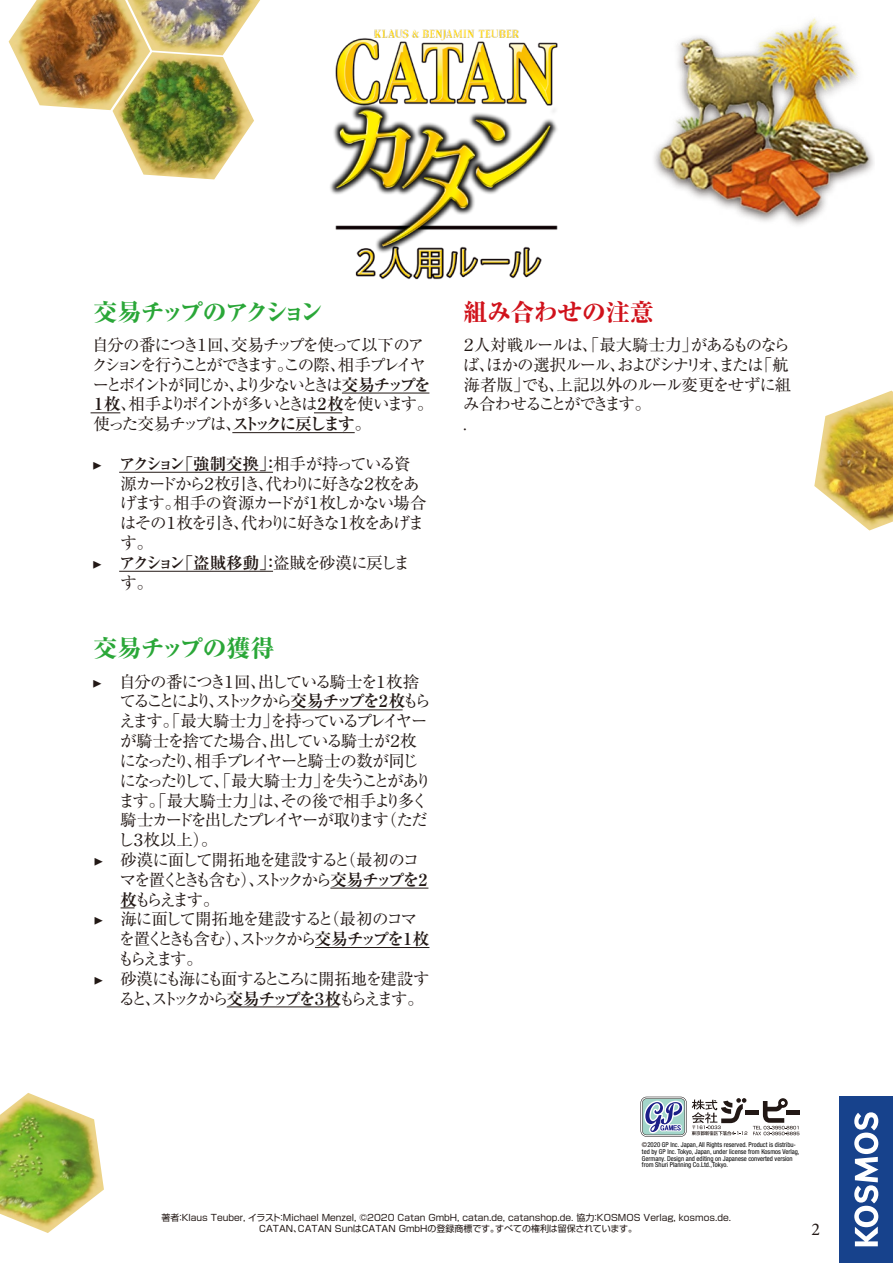
<style>
.page{position:relative;width:893px;height:1263px;background:#fff}
.page>*{position:absolute;margin:0;border:0;box-sizing:border-box;transform-origin:0 0}
.t1{font:800 24px "Ryumin Pro";letter-spacing:-.175em;color:#2aa738}
.t2{font:800 24px "Ryumin Pro";letter-spacing:-.015em;color:#2aa738}
.t3{font:800 24px "Ryumin Pro";letter-spacing:-.015em;color:#d0121b}
.t4{font:18px "Minion Pro";color:#221815}
.t5{font:16.5px/19.8px "Ryumin Pro";letter-spacing:-.185em;color:#221815}
.t6{font:16.5px "Ryumin Pro";letter-spacing:-.135em;color:#221815}
.t7{font:16.5px/19.8px "Ryumin Pro";letter-spacing:-.095em;color:#221815}
.t8{font:700 16.5px "Ryumin Pro";letter-spacing:-.18em;color:#221815}
.t9{font:16.5px "Ryumin Pro";letter-spacing:-.105em;color:#221815}
.t10{font:16.5px "Ryumin Pro";letter-spacing:-.065em;color:#221815}
.t11{font:16.5px "Ryumin Pro";letter-spacing:-.245em;color:#221815}
.t12{font:16.5px "Ryumin Pro";letter-spacing:-.195em;color:#221815}
.t13{font:16.5px "Ryumin Pro";letter-spacing:-.25em;color:#221815}
.t14{font:16.5px "Ryumin Pro";letter-spacing:-.24em;color:#221815}
.t15{font:16.5px "Ryumin Pro";letter-spacing:-.155em;color:#221815}
.t16{font:16.5px "Ryumin Pro";letter-spacing:-.115em;color:#221815}
.t17{font:16.5px "Ryumin Pro";letter-spacing:-.045em;color:#221815}
.t18{font:16.5px "Ryumin Pro";letter-spacing:-.11em;color:#221815}
.t19{font:16.5px "Ryumin Pro";letter-spacing:-.1em;color:#221815}
.t20{font:9px/10.8px "Shin Go Pro";color:#221815;text-align:center}
.t21{font:condensed 6.75px/6.8px "Helvetica Neue LT Std";color:#000}
.s1{font-weight:700}
.s2{font-family:"Minion Pro";font-weight:400}
.s3{font-weight:400}
.s4{font-family:"Minion Pro"}
.s5{color:#221815}
</style>
<div class="page">
<img style="left:330px;top:29px;width:228px;height:251px">
<div style="left:839px;top:1097px;width:54px;height:166px;background:#17428c"></div>
<svg style="left:854px;top:1112px;width:24px;height:134px"></svg>
<hr style="left:342px;top:393px;width:87px;height:1px;background:#221815">
<svg style="left:91px;top:412px;width:29px;height:1px"></svg>
<svg style="left:314px;top:412px;width:28px;height:1px"></svg>
<hr style="left:232px;top:432px;width:123px;height:1px;background:#221815">
<hr style="left:119px;top:472px;width:154px;height:1px;background:#221815">
<hr style="left:119px;top:571px;width:154px;height:1px;background:#221815">
<hr style="left:291px;top:709px;width:112px;height:1px;background:#221815">
<hr style="left:330px;top:888px;width:98px;height:1px;background:#221815">
<svg style="left:121px;top:907px;width:13px;height:1px"></svg>
<hr style="left:315px;top:947px;width:114px;height:1px;background:#221815">
<hr style="left:227px;top:1006px;width:112px;height:1px;background:#221815">
<img style="left:814px;top:391px;width:79px;height:139px">
<img style="left:0;top:1093px;width:104px;height:140px">
<img style="left:9px;top:0;width:118px;height:110px">
<img style="left:127px;top:0;width:133px;height:52px">
<img style="left:113px;top:52px;width:141px;height:127px">
<div style="left:745px;top:1110px;width:14px;height:5px;background:#221815"></div>
<svg style="left:640px;top:1097px;width:107px;height:40px"></svg>
<svg style="left:753px;top:1098px;width:46px;height:37px"></svg>
<img style="left:654px;top:18px;width:220px;height:207px">
<h1 class="t1" style="left:94px;top:293px;width:231px">交易チップのアクション</h1>
<h3 class="t5" style="left:91px;top:334px;width:345px">自分の番につき１回、交易チップを使って以下のアクションを行うことができます。この際、相手プレイヤーとポイントが同じか、より少ないときは<span class="s1">交易チップを<br>１枚</span>、相手よりポイントが多いときは<span class="s1">２枚</span>を使います。使った交易チップは、<span class="s1">ストックに戻します</span>。</h3>
<h3 class="t8" style="left:92px;top:451px;width:320px"><span class="s2">▶</span> アクション「強制交換」：<span class="s3">相手が持っている資</span></h3>
<h3 class="t15" style="left:121px;top:470px;width:300px">源カードから２枚引き、代わりに好きな２枚をあ</h3>
<h3 class="t18" style="left:120px;top:490px;width:308px">げます。相手の資源カードが１枚しかない場合</h3>
<h3 class="t6" style="left:120px;top:510px;width:306px">はその１枚を引き、代わりに好きな１枚をあげま</h3>
<h3 class="t6" style="left:120px;top:530px;width:34px">す。</h3>
<h3 class="t8" style="left:92px;top:550px;width:319px"><span class="s2">▶</span> アクション「盗賊移動」：<span class="s3">盗賊を砂漠に戻しま</span></h3>
<h3 class="t6" style="left:120px;top:569px;width:34px">す。</h3>
<h1 class="t2" style="left:94px;top:629px;width:182px">交易チップの獲得</h1>
<h3 class="t9" style="left:92px;top:668px;width:329px"><span class="s4">▶</span> 自分の番につき１回、出している騎士を１枚捨</h3>
<h3 class="t11" style="left:120px;top:688px;width:313px">てることにより、ストックから<span class="s1">交易チップを２枚</span>もら</h3>
<h3 class="t16" style="left:119px;top:708px;width:310px">えます。「最大騎士力」を持っているプレイヤー</h3>
<h3 class="t19" style="left:120px;top:728px;width:298px">が騎士を捨てた場合、出している騎士が２枚</h3>
<h3 class="t6" style="left:119px;top:748px;width:300px">になったり、相手プレイヤーと騎士の数が同じ</h3>
<h3 class="t6" style="left:119px;top:767px;width:314px">になったりして、「最大騎士力」を失うことがあり</h3>
<h3 class="t17" style="left:118px;top:787px;width:311px">ます。「最大騎士力」は、その後で相手より多く</h3>
<h3 class="t6" style="left:121px;top:807px;width:309px">騎士カードを出したプレイヤーが取ります（ただ</h3>
<h3 class="t6" style="left:118px;top:827px;width:101px">し３枚以上）。</h3>
<h3 class="t10" style="left:94px;top:847px;width:327px"><span class="s4">▶</span> 砂漠に面して開拓地を建設すると（最初のコ</h3>
<h3 class="t12" style="left:120px;top:866px;width:313px">マを置くときも含む）、ストックから<span class="s1">交易チップを２</span></h3>
<h3 class="t6" style="left:121px;top:886px;width:101px"><span class="s1">枚</span>もらえます。</h3>
<h3 class="t10" style="left:94px;top:906px;width:325px"><span class="s4">▶</span> 海に面して開拓地を建設すると（最初のコマ</h3>
<h3 class="t13" style="left:119px;top:926px;width:312px">を置くときも含む）、ストックから<span class="s1">交易チップを１枚</span></h3>
<h3 class="t6" style="left:118px;top:946px;width:87px">もらえます。</h3>
<h3 class="t9" style="left:94px;top:965px;width:338px"><span class="s4">▶</span> 砂漠にも海にも面するところに開拓地を建設す</h3>
<h3 class="t14" style="left:119px;top:985px;width:306px">ると、ストックから<span class="s1">交易チップを３枚</span>もらえます。</h3>
<h1 class="t3" style="left:463px;top:293px;width:192px">組み合わせの注意</h1>
<h3 class="t7" style="left:460px;top:334px;width:332px">２人対戦ルールは、「最大騎士力」があるものならば、ほかの選択ルール、およびシナリオ、または「航海者版」でも、上記以外のルール変更をせずに組み合わせることができます。<br>.</h3>
<p class="t21" style="left:642px;top:1141px;width:159px"><span class="s5">©</span>2020 GP Inc. Japan, All Rights reserved. Product is distribu&shy;ted by GP Inc. Tokyo, Japan, under license from Kosmos Verlag, Germany. Design and editing on Japanese converted version from Shuri Planning Co.Ltd.,Tokyo.</p>
<h3 class="t20" style="left:161px;top:1211px;width:571px">著者：Klaus Teuber, イラスト：Michael Menzel, ©2020 Catan GmbH, catan.de, catanshop.de. 協力：KOSMOS Verlag, kosmos.de.<br>CATAN、CATAN SunはCATAN GmbHの登録商標です。すべての権利は留保されています。</h3>
<h2 class="t4" style="left:811px;top:1217px;width:10px">2</h2>
</div>
